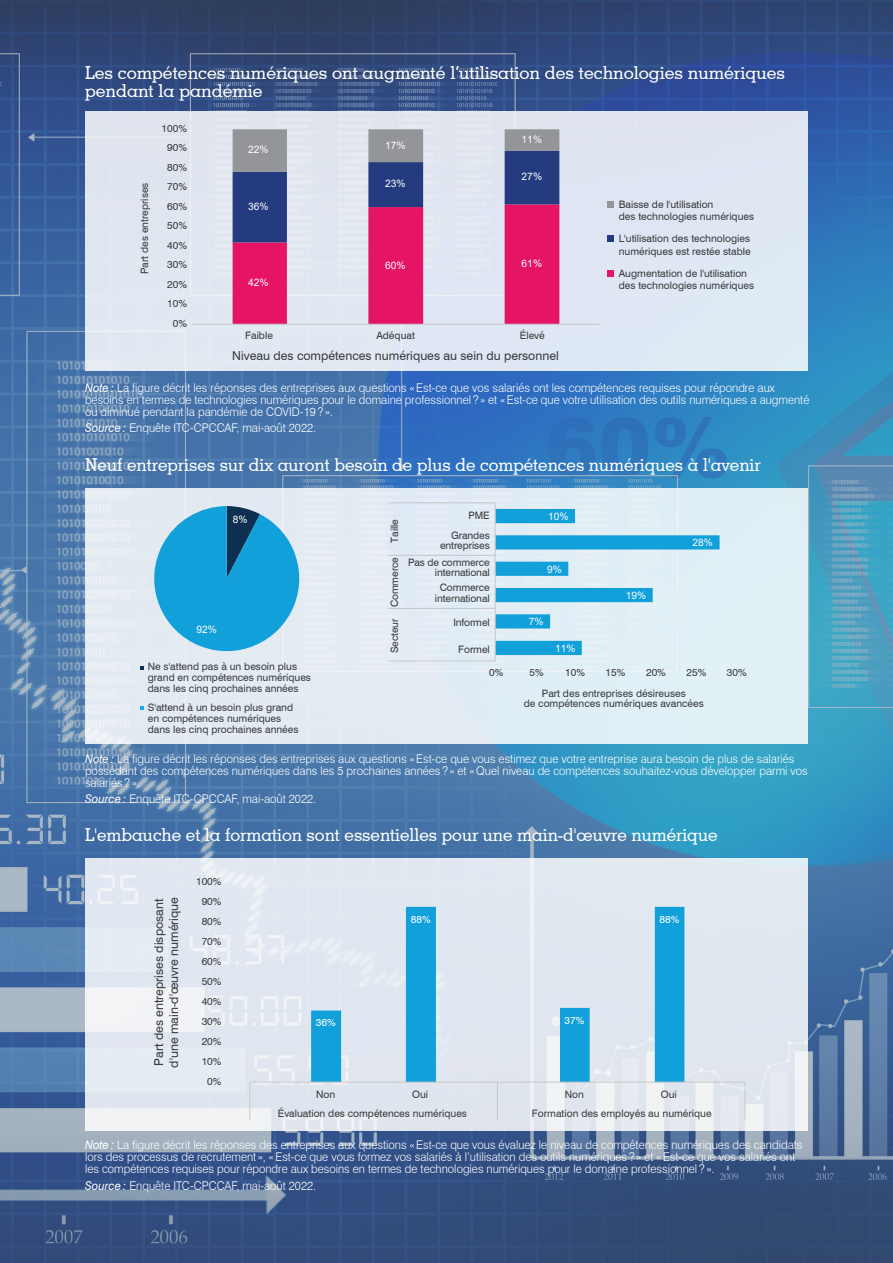
<style>
.page{position:relative;width:893px;height:1263px;background:#fff}
.page>*{position:absolute;margin:0;border:0;box-sizing:border-box;transform-origin:0 0}
.Figure_title_white{font:500 18px/18px "Geometric Slab 703 BT";color:#fff}
.t1{font:12.3px/15px "Swiss 721 BT";color:#383b3c}
.Notes_Sources_Grey{font:300 12px/12px "Swiss 721 BT";color:#fff;scale:.95 1}
.t2{font:10.2px/10.9px "Swiss 721 BT";color:#383b3c}
.t3{font:10.2px "Arial";color:#fff}
.t4{font:10.2px "Swiss 721 BT";color:#fff}
.s1{font-weight:400;font-style:italic}
</style>
<div class="page">
<img style="left:0;top:0;width:893px;height:1263px">
<div style="left:85px;top:112px;width:723px;height:259px;background:#dfe7f2"></div>
<div style="left:85px;top:858px;width:723px;height:272px;background:linear-gradient(to bottom,#e2e9f1,#e5eaf0)"></div>
<svg style="left:311px;top:907px;width:373px;height:174px;background:#b2d7ea"></svg>
<hr style="left:250px;top:1081px;width:495px;height:2px;background:#c7c8ca">
<svg style="left:249px;top:1082px;width:1px;height:38px"></svg>
<svg style="left:497px;top:1083px;width:1px;height:37px"></svg>
<svg style="left:744px;top:1083px;width:1px;height:37px"></svg>
<svg style="left:233px;top:129px;width:326px;height:195px"></svg>
<hr style="left:192px;top:324px;width:408px;height:1px;background:#c7c8ca">
<svg style="left:607px;top:201px;width:6px;height:6px"></svg>
<svg style="left:607px;top:236px;width:6px;height:6px"></svg>
<div style="left:607px;top:270px;width:6px;height:7px;background:#e51464"></div>
<div style="left:85px;top:488px;width:723px;height:255px;background:#e2ecf5"></div>
<svg style="left:140px;top:706px;width:4px;height:4px"></svg>
<svg style="left:140px;top:506px;width:160px;height:164px"></svg>
<svg style="left:496px;top:509px;width:223px;height:146px"></svg>
<hr style="left:495px;top:503px;width:1px;height:158px;background:#c7c8ca">
<hr style="left:425px;top:660px;width:70px;height:1px;background:#c7c8ca">
<hr style="left:425px;top:608px;width:70px;height:1px;background:#c7c8ca">
<hr style="left:425px;top:555px;width:70px;height:1px;background:#c7c8ca">
<hr style="left:425px;top:502px;width:70px;height:1px;background:#c7c8ca">
<hr style="left:388px;top:660px;width:37px;height:1px;background:#c7c8ca">
<hr style="left:388px;top:608px;width:37px;height:1px;background:#c7c8ca">
<hr style="left:388px;top:555px;width:37px;height:1px;background:#c7c8ca">
<hr style="left:388px;top:502px;width:37px;height:1px;background:#c7c8ca">
<p class="Figure_title_white" style="left:85px;top:63px;width:702px">Les compétences numériques ont augmenté l’utilisation des technologies numériques pendant la pandémie</p>
<p class="t2" style="left:139px;top:274px;width:93px;rotate:-90deg">Part des entreprises</p>
<p class="t2" style="left:162px;top:123px;width:27px">100%</p>
<p class="t2" style="left:167px;top:142px;width:21px">90%</p>
<p class="t2" style="left:167px;top:162px;width:21px">80%</p>
<p class="t2" style="left:167px;top:181px;width:21px">70%</p>
<p class="t2" style="left:167px;top:201px;width:21px">60%</p>
<p class="t2" style="left:167px;top:220px;width:21px">50%</p>
<p class="t2" style="left:167px;top:239px;width:21px">40%</p>
<p class="t2" style="left:167px;top:259px;width:21px">30%</p>
<p class="t2" style="left:167px;top:278px;width:21px">20%</p>
<p class="t2" style="left:167px;top:298px;width:21px">10%</p>
<p class="t2" style="left:173px;top:317px;width:16px">0%</p>
<p class="t3" style="left:248px;top:143px;width:22px">22%</p>
<p class="t3" style="left:248px;top:199px;width:22px">36%</p>
<p class="t3" style="left:248px;top:276px;width:22px">42%</p>
<p class="t3" style="left:385px;top:138px;width:22px">17%</p>
<p class="t3" style="left:385px;top:177px;width:22px">23%</p>
<p class="t3" style="left:522px;top:132px;width:22px">11%</p>
<p class="t3" style="left:522px;top:170px;width:22px">27%</p>
<p class="t3" style="left:385px;top:258px;width:22px">60%</p>
<p class="t3" style="left:522px;top:257px;width:22px">61%</p>
<p class="t2" style="left:245px;top:330px;width:29px">Faible</p>
<p class="t2" style="left:376px;top:330px;width:40px">Adéquat</p>
<p class="t2" style="left:520px;top:330px;width:26px">Élevé</p>
<p class="t1" style="left:232px;top:348px;width:328px">Niveau des compétences numériques au sein du personnel</p>
<p class="t2" style="left:619px;top:198px;width:137px;line-height:12.3px">Baisse de l'utilisation<br>des technologies numériques</p>
<p class="t2" style="left:619px;top:233px;width:133px;line-height:12.3px">L'utilisation des technologies numériques est restée stable</p>
<p class="t2" style="left:619px;top:267px;width:137px;line-height:12.3px">Augmentation de l'utilisation des technologies numériques</p>
<p class="Notes_Sources_Grey" style="left:85px;top:381px;width:764px"><span class="s1">Note :</span> La figure décrit les réponses des entreprises aux questions « Est-ce que vos salariés ont les compétences requises pour répondre aux besoins en termes de technologies numériques pour le domaine professionnel ? » et « Est-ce que votre utilisation des outils numériques a augmenté ou diminué pendant la pandémie de COVID-19 ? ».</p>
<p class="Notes_Sources_Grey" style="left:85px;top:422px;width:245px"><span class="s1">Source :</span> Enquête ITC-CPCCAF, mai-août 2022.</p>
<p class="Figure_title_white" style="left:85px;top:455px;width:677px">Neuf entreprises sur dix auront besoin de plus de compétences numériques à l'avenir</p>
<p class="t3" style="left:233px;top:512px;width:16px">8%</p>
<p class="t3" style="left:196px;top:622px;width:22px">92%</p>
<p class="t2" style="left:148px;top:661px;width:165px">Ne s'attend pas à un besoin plus grand en compétences numériques dans les cinq prochaines années</p>
<p class="t2" style="left:148px;top:702px;width:152px">S'attend à un besoin plus grand en compétences numériques dans les cinq prochaines années</p>
<p class="t2" style="left:389px;top:543px;width:25px;rotate:-90deg">Taille</p>
<p class="t2" style="left:389px;top:653px;width:97px;rotate:-90deg">Secteur Commerce</p>
<p class="t2" style="left:468px;top:510px;width:23px">PME</p>
<p class="t2" style="left:440px;top:530px;width:51px;line-height:10.2px;text-align:right">Grandes entreprises</p>
<p class="t2" style="left:408px;top:557px;width:83px;line-height:10.2px;text-align:right">Pas de commerce international</p>
<p class="t2" style="left:435px;top:583px;width:56px;line-height:10.2px;text-align:center">Commerce international</p>
<p class="t2" style="left:453px;top:617px;width:38px">Informel</p>
<p class="t2" style="left:458px;top:644px;width:33px">Formel</p>
<p class="t3" style="left:548px;top:509px;width:22px">10%</p>
<p class="t3" style="left:547px;top:562px;width:16px">9%</p>
<p class="t3" style="left:529px;top:615px;width:16px">7%</p>
<p class="t3" style="left:555px;top:641px;width:22px">11%</p>
<p class="t3" style="left:626px;top:588px;width:22px">19%</p>
<p class="t3" style="left:693px;top:536px;width:22px">28%</p>
<p class="t2" style="left:489px;top:666px;width:16px">0%</p>
<p class="t2" style="left:530px;top:666px;width:16px">5%</p>
<p class="t2" style="left:565px;top:666px;width:21px">10%</p>
<p class="t2" style="left:606px;top:666px;width:21px">15%</p>
<p class="t2" style="left:646px;top:666px;width:21px">20%</p>
<p class="t2" style="left:686px;top:666px;width:21px">25%</p>
<p class="t2" style="left:727px;top:666px;width:21px">30%</p>
<p class="t2" style="left:524px;top:687px;width:182px;text-align:center">Part des entreprises désireuses<br>de compétences numériques avancées</p>
<p class="Notes_Sources_Grey" style="left:85px;top:752px;width:762px"><span class="s1">Note :</span> La figure décrit les réponses des entreprises aux questions « Est-ce que vous estimez que votre entreprise aura besoin de plus de salariés possédant des compétences numériques dans les 5 prochaines années ? » et « Quel niveau de compétences souhaitez-vous développer parmi vos salariés ? ».</p>
<p class="Notes_Sources_Grey" style="left:85px;top:792px;width:245px"><span class="s1">Source :</span> Enquête ITC-CPCCAF, mai-août 2022.</p>
<p class="Figure_title_white" style="left:85px;top:825px;width:634px">L'embauche et la formation sont essentielles pour une main-d'œuvre numérique</p>
<p class="t1" style="left:151px;top:1067px;width:172px;rotate:-90deg">Part des entreprises disposant d'une main-d'œuvre numérique</p>
<p class="t2" style="left:196px;top:876px;width:27px">100%</p>
<p class="t2" style="left:202px;top:896px;width:21px">90%</p>
<p class="t2" style="left:202px;top:916px;width:21px">80%</p>
<p class="t2" style="left:202px;top:936px;width:21px">70%</p>
<p class="t2" style="left:202px;top:956px;width:21px">60%</p>
<p class="t2" style="left:202px;top:976px;width:21px">50%</p>
<p class="t2" style="left:202px;top:996px;width:21px">40%</p>
<p class="t2" style="left:202px;top:1016px;width:21px">30%</p>
<p class="t2" style="left:202px;top:1036px;width:21px">20%</p>
<p class="t2" style="left:202px;top:1056px;width:21px">10%</p>
<p class="t2" style="left:207px;top:1076px;width:16px">0%</p>
<p class="t4" style="left:316px;top:1016px;width:21px">36%</p>
<p class="t4" style="left:411px;top:913px;width:21px">88%</p>
<p class="t4" style="left:565px;top:1014px;width:21px">37%</p>
<p class="t4" style="left:659px;top:913px;width:21px">88%</p>
<p class="t2" style="left:316px;top:1089px;width:21px">Non</p>
<p class="t2" style="left:412px;top:1089px;width:18px">Oui</p>
<p class="t2" style="left:565px;top:1089px;width:21px">Non</p>
<p class="t2" style="left:661px;top:1089px;width:18px">Oui</p>
<p class="t2" style="left:278px;top:1107px;width:191px">Évaluation des compétences numériques</p>
<p class="t2" style="left:532px;top:1107px;width:181px">Formation des employés au numérique</p>
<p class="Notes_Sources_Grey" style="left:85px;top:1139px;width:757px"><span class="s1">Note :</span> La figure décrit les réponses des entreprises aux questions « Est-ce que vous évaluez le niveau de compétences numériques des candidats lors des processus de recrutement », « Est-ce que vous formez vos salariés à l’utilisation des outils numériques ? » et « Est-ce que vos salariés ont les compétences requises pour répondre aux besoins en termes de technologies numériques pour le domaine professionnel ? ».</p>
<p class="Notes_Sources_Grey" style="left:85px;top:1179px;width:245px"><span class="s1">Source :</span> Enquête ITC-CPCCAF, mai-août 2022.</p>
</div>
